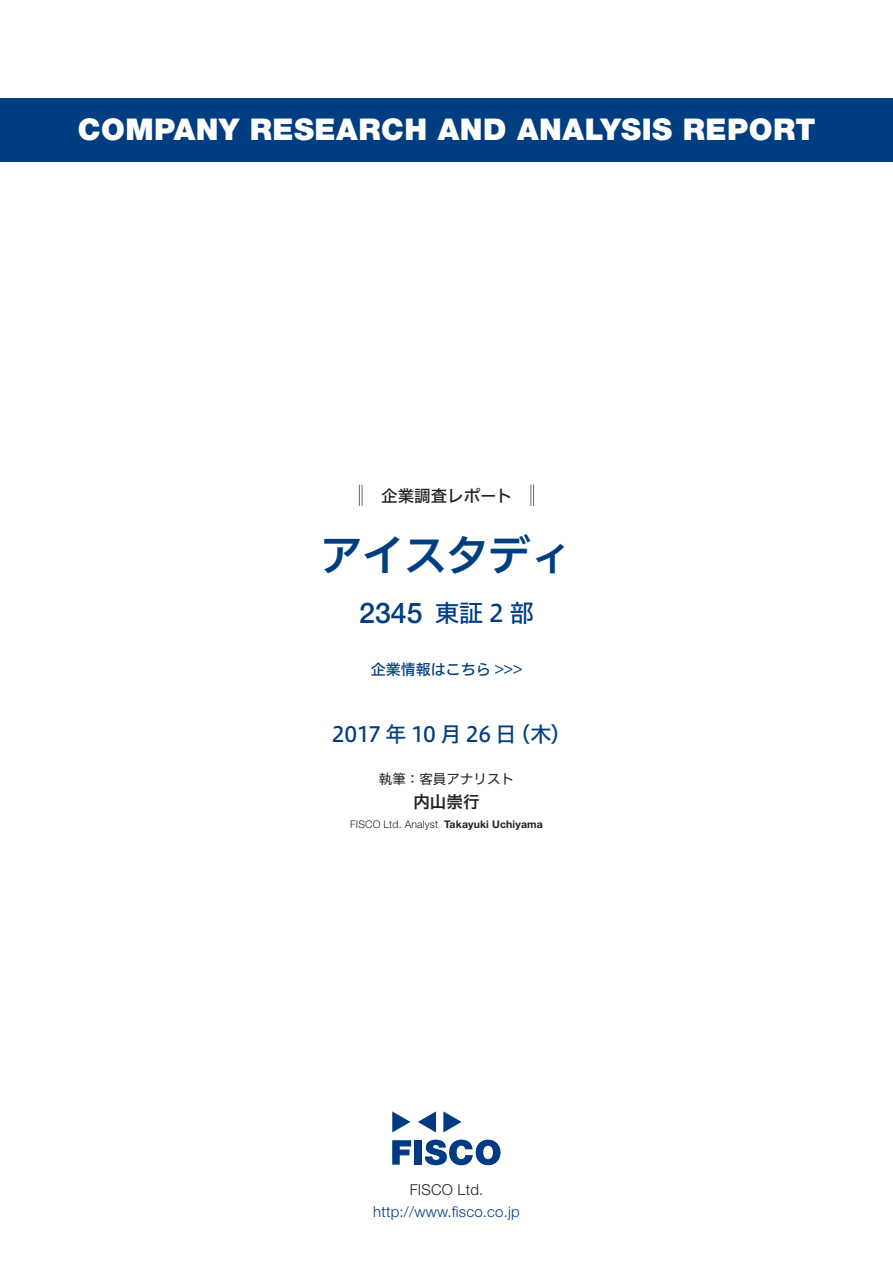
<style>
.page{position:relative;width:893px;height:1263px;background:#fff}
.page>*{position:absolute;margin:0;border:0;box-sizing:border-box;transform-origin:0 0}
.t1{font:42px "Hiragino UD Sans F Std N W6";color:#003d81}
.t2{font:900 30px "Helvetica Neue LT Std";letter-spacing:.015em;color:#fff}
.t3{font:500 28.5px "Helvetica Neue LT Std";color:#003d81}
.t4{font:24px "Hiragino UD Sans F Std N W5";color:#003d81}
.t5{font:21px "Hiragino UD Sans F Std N W5";letter-spacing:-.01em;color:#003d81}
.t6{font:16.5px "Hiragino UD Sans F Std N W5";color:#231f20}
.t7{font:16.5px "Hiragino UD Sans F Std N W6";color:#231f20}
.t8{font:300 15px "Helvetica Neue LT Std";letter-spacing:.015em;color:#003d81}
.t9{font:15px "Hiragino UD Sans F Std N W5";color:#003d81}
.t10{font:300 15px "Helvetica Neue LT Std";letter-spacing:.015em;color:#231f20}
.t11{font:13.5px "Hiragino UD Sans F Std N W4";color:#231f20}
.t12{font:700 10.5px "Helvetica Neue LT Std";letter-spacing:.015em;color:#231f20}
.t13{font:300 10.5px "Helvetica Neue LT Std";letter-spacing:.015em;color:#231f20}
</style>
<div class="page">
<svg style="left:392px;top:1140px;width:19px;height:25px"></svg>
<div style="left:414px;top:1140px;width:8px;height:25px;background:#003a83"></div>
<svg style="left:425px;top:1139px;width:75px;height:26px"></svg>
<svg style="left:392px;top:1111px;width:18px;height:21px"></svg>
<svg style="left:443px;top:1111px;width:19px;height:21px"></svg>
<svg style="left:418px;top:1111px;width:18px;height:21px"></svg>
<div style="left:0;top:98px;width:893px;height:64px;background:#003d81"></div>
<svg style="left:359px;top:485px;width:4px;height:21px"></svg>
<svg style="left:531px;top:485px;width:3px;height:21px"></svg>
<p class="t2" style="left:78px;top:112px;width:739px">COMPANY RESEARCH AND ANALYSIS REPORT</p>
<p class="t6" style="left:365px;top:483px;width:149px">　企業調査レポート</p>
<h1 class="t1" style="left:320px;top:523px;width:254px">アイスタディ</h1>
<p class="t3" style="left:359px;top:596px;width:65px">2345</p>
<p class="t4" style="left:435px;top:594px;width:100px">東証2部</p>
<p class="t9" style="left:371px;top:658px;width:153px">企業情報はこちら &lt;&lt;&lt;</p>
<p class="t5" style="left:332px;top:718px;width:186px">2017 年 10 月 26 日</p>
<p class="t5" style="left:509px;top:718px;width:64px">（木(</p>
<p class="t11" style="left:379px;top:768px;width:137px">執筆：客員アナリスト</p>
<p class="t7" style="left:413px;top:789px;width:67px">内山崇行</p>
<p class="t12" style="left:444px;top:818px;width:100px">Takayuki Uchiyama</p>
<p class="t13" style="left:350px;top:818px;width:90px">FISCO Ltd. Analyst</p>
<p class="t10" style="left:410px;top:1180px;width:75px">FISCO Ltd.</p>
<p class="t8" style="left:373px;top:1202px;width:148px">http://www.fisco.co j p.</p>
</div>
